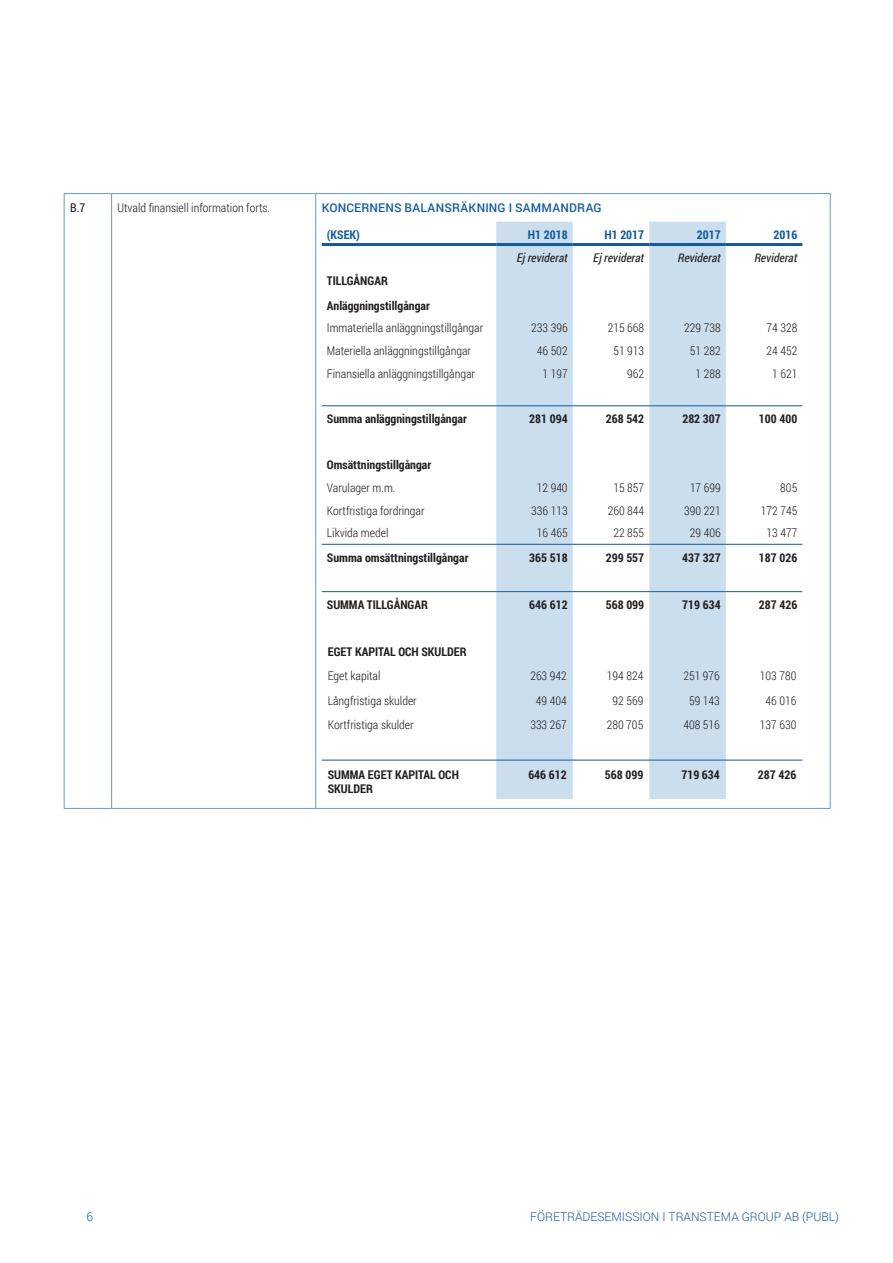
<style>
.page{position:relative;width:893px;height:1263px;background:#fff}
.page>*{position:absolute;margin:0;border:0;box-sizing:border-box;transform-origin:0 0}
.t1{font:300 12px "Roboto Condensed";color:#231f20}
.t2{font:700 12px/24.6px "Roboto Condensed";color:#231f20}
.t3{font:300 12px "Roboto";color:#125a9c}
.t4{font:italic 12px "Roboto Condensed";color:#231f20}
.t5{font:500 12px "Roboto";letter-spacing:.015em;color:#125a9c}
.t6{font:700 12px "Roboto Condensed";color:#125a9c}
.t7{font:12px "Roboto Condensed";color:#231f20}
</style>
<div class="page">
<hr style="left:64px;top:193px;width:48px;height:1px;background:#659cc3">
<hr style="left:64px;top:194px;width:1px;height:614px;background:#659cc3">
<hr style="left:112px;top:193px;width:204px;height:1px;background:#659cc3">
<hr style="left:111px;top:194px;width:1px;height:614px;background:#659cc3">
<hr style="left:316px;top:193px;width:515px;height:1px;background:#659cc3">
<hr style="left:315px;top:194px;width:1px;height:614px;background:#659cc3">
<hr style="left:830px;top:194px;width:1px;height:614px;background:#659cc3">
<hr style="left:64px;top:808px;width:48px;height:1px;background:#659cc3">
<hr style="left:112px;top:808px;width:204px;height:1px;background:#659cc3">
<hr style="left:316px;top:808px;width:515px;height:1px;background:#659cc3">
<svg style="left:496px;top:222px;width:230px;height:577px;fill:#cbdeed"></svg>
<hr style="left:322px;top:243px;width:174px;height:3px;background:#125a9c">
<hr style="left:496px;top:243px;width:77px;height:3px;background:#125a9c">
<hr style="left:573px;top:243px;width:76px;height:3px;background:#125a9c">
<hr style="left:649px;top:243px;width:77px;height:3px;background:#125a9c">
<hr style="left:726px;top:243px;width:76px;height:3px;background:#125a9c">
<hr style="left:322px;top:405px;width:174px;height:1px;background:#125a9c">
<hr style="left:496px;top:405px;width:77px;height:1px;background:#125a9c">
<hr style="left:573px;top:405px;width:76px;height:1px;background:#125a9c">
<hr style="left:649px;top:405px;width:77px;height:1px;background:#125a9c">
<hr style="left:726px;top:405px;width:76px;height:1px;background:#125a9c">
<hr style="left:322px;top:760px;width:174px;height:1px;background:#125a9c">
<hr style="left:496px;top:760px;width:77px;height:1px;background:#125a9c">
<hr style="left:573px;top:760px;width:76px;height:1px;background:#125a9c">
<hr style="left:649px;top:760px;width:77px;height:1px;background:#125a9c">
<hr style="left:726px;top:760px;width:76px;height:1px;background:#125a9c">
<hr style="left:322px;top:544px;width:174px;height:1px;background:#125a9c">
<hr style="left:496px;top:544px;width:77px;height:1px;background:#125a9c">
<hr style="left:573px;top:544px;width:76px;height:1px;background:#125a9c">
<hr style="left:649px;top:544px;width:77px;height:1px;background:#125a9c">
<hr style="left:726px;top:544px;width:76px;height:1px;background:#125a9c">
<hr style="left:322px;top:591px;width:174px;height:1px;background:#125a9c">
<hr style="left:496px;top:591px;width:77px;height:1px;background:#125a9c">
<hr style="left:573px;top:591px;width:76px;height:1px;background:#125a9c">
<hr style="left:649px;top:591px;width:77px;height:1px;background:#125a9c">
<hr style="left:726px;top:591px;width:76px;height:1px;background:#125a9c">
<p class="t7" style="left:70px;top:200px;width:17px">B.7</p>
<p class="t1" style="left:118px;top:200px;width:154px">Utvald finansiell information forts.</p>
<p class="t5" style="left:322px;top:199px;width:281px">KONCERNENS BALANSRÄKNING I SAMMANDRAG</p>
<p class="t6" style="left:327px;top:227px;width:35px">(KSEK)</p>
<p class="t6" style="left:528px;top:227px;width:41px">H1 2018</p>
<p class="t6" style="left:604px;top:227px;width:41px">H1 2017</p>
<p class="t6" style="left:697px;top:227px;width:25px">2017</p>
<p class="t6" style="left:773px;top:227px;width:25px">2016</p>
<p class="t4" style="left:517px;top:250px;width:52px">Ej reviderat</p>
<p class="t4" style="left:593px;top:250px;width:52px">Ej reviderat</p>
<p class="t4" style="left:678px;top:250px;width:44px">Reviderat</p>
<p class="t4" style="left:754px;top:250px;width:44px">Reviderat</p>
<p class="t2" style="left:327px;top:268px;width:105px">TILLGÅNGAR<br>Anläggningstillgångar</p>
<p class="t1" style="left:327px;top:320px;width:158px">Immateriella anläggningstillgångar</p>
<p class="t1" style="left:531px;top:320px;width:38px">233 396</p>
<p class="t1" style="left:608px;top:320px;width:38px">215 668</p>
<p class="t1" style="left:684px;top:320px;width:38px">229 738</p>
<p class="t1" style="left:766px;top:320px;width:32px">74 328</p>
<p class="t1" style="left:327px;top:343px;width:146px">Materiella anläggningstillgångar</p>
<p class="t1" style="left:537px;top:343px;width:32px">46 502</p>
<p class="t1" style="left:613px;top:343px;width:32px">51 913</p>
<p class="t1" style="left:690px;top:343px;width:32px">51 282</p>
<p class="t1" style="left:766px;top:343px;width:32px">24 452</p>
<p class="t1" style="left:327px;top:365px;width:150px">Finansiella anläggningstillgångar</p>
<p class="t1" style="left:543px;top:365px;width:27px">1 197</p>
<p class="t1" style="left:627px;top:365px;width:18px">962</p>
<p class="t1" style="left:696px;top:365px;width:27px">1 288</p>
<p class="t1" style="left:772px;top:365px;width:27px">1 621</p>
<p class="t2" style="left:327px;top:406px;width:142px">Summa anläggningstillgångar</p>
<p class="t2" style="left:529px;top:406px;width:40px">281 094</p>
<p class="t2" style="left:606px;top:406px;width:40px">268 542</p>
<p class="t2" style="left:682px;top:406px;width:40px">282 307</p>
<p class="t2" style="left:759px;top:406px;width:40px">100 400</p>
<p class="t2" style="left:327px;top:452px;width:106px">Omsättningstillgångar</p>
<p class="t1" style="left:327px;top:479px;width:70px">Varulager m.m.</p>
<p class="t1" style="left:537px;top:479px;width:32px">12 940</p>
<p class="t1" style="left:613px;top:479px;width:32px">15 857</p>
<p class="t1" style="left:690px;top:479px;width:32px">17 699</p>
<p class="t1" style="left:780px;top:479px;width:19px">805</p>
<p class="t1" style="left:327px;top:502px;width:99px">Kortfristiga fordringar</p>
<p class="t1" style="left:531px;top:502px;width:38px">336 113</p>
<p class="t1" style="left:608px;top:502px;width:38px">260 844</p>
<p class="t1" style="left:684px;top:502px;width:38px">390 221</p>
<p class="t1" style="left:761px;top:502px;width:38px">172 745</p>
<p class="t1" style="left:327px;top:525px;width:63px">Likvida medel</p>
<p class="t1" style="left:537px;top:525px;width:32px">16 465</p>
<p class="t1" style="left:613px;top:525px;width:32px">22 855</p>
<p class="t1" style="left:690px;top:525px;width:32px">29 406</p>
<p class="t1" style="left:766px;top:525px;width:32px">13 477</p>
<p class="t2" style="left:327px;top:545px;width:143px">Summa omsättningstillgångar</p>
<p class="t2" style="left:529px;top:545px;width:40px">365 518</p>
<p class="t2" style="left:606px;top:545px;width:40px">299 557</p>
<p class="t2" style="left:682px;top:545px;width:40px">437 327</p>
<p class="t2" style="left:759px;top:545px;width:40px">187 026</p>
<p class="t2" style="left:327px;top:592px;width:103px">SUMMA TILLGÅNGAR</p>
<p class="t2" style="left:529px;top:592px;width:40px">646 612</p>
<p class="t2" style="left:606px;top:592px;width:40px">568 099</p>
<p class="t2" style="left:682px;top:592px;width:40px">719 634</p>
<p class="t2" style="left:759px;top:592px;width:40px">287 426</p>
<p class="t2" style="left:328px;top:639px;width:140px">EGET KAPITAL OCH SKULDER</p>
<p class="t1" style="left:328px;top:668px;width:54px">Eget kapital</p>
<p class="t1" style="left:530px;top:668px;width:38px">263 942</p>
<p class="t1" style="left:607px;top:668px;width:38px">194 824</p>
<p class="t1" style="left:683px;top:668px;width:38px">251 976</p>
<p class="t1" style="left:760px;top:668px;width:38px">103 780</p>
<p class="t1" style="left:328px;top:692px;width:91px">Långfristiga skulder</p>
<p class="t1" style="left:536px;top:692px;width:32px">49 404</p>
<p class="t1" style="left:612px;top:692px;width:32px">92 569</p>
<p class="t1" style="left:689px;top:692px;width:32px">59 143</p>
<p class="t1" style="left:765px;top:692px;width:32px">46 016</p>
<p class="t1" style="left:328px;top:717px;width:87px">Kortfristiga skulder</p>
<p class="t1" style="left:530px;top:717px;width:38px">333 267</p>
<p class="t1" style="left:607px;top:717px;width:38px">280 705</p>
<p class="t1" style="left:683px;top:717px;width:38px">408 516</p>
<p class="t1" style="left:760px;top:717px;width:38px">137 630</p>
<p class="t2" style="left:328px;top:767px;width:133px;line-height:14.4px">SUMMA EGET KAPITAL OCH<br>SKULDER</p>
<p class="t2" style="left:528px;top:762px;width:40px">646 612</p>
<p class="t2" style="left:605px;top:762px;width:40px">568 099</p>
<p class="t2" style="left:681px;top:762px;width:40px">719 634</p>
<p class="t2" style="left:758px;top:762px;width:40px">287 426</p>
<p class="t3" style="left:86px;top:1209px;width:8px">6</p>
<p class="t3" style="left:530px;top:1209px;width:310px">FÖRETRÄDESEMISSION I TRANSTEMA GROUP AB (PUBL)</p>
</div>
